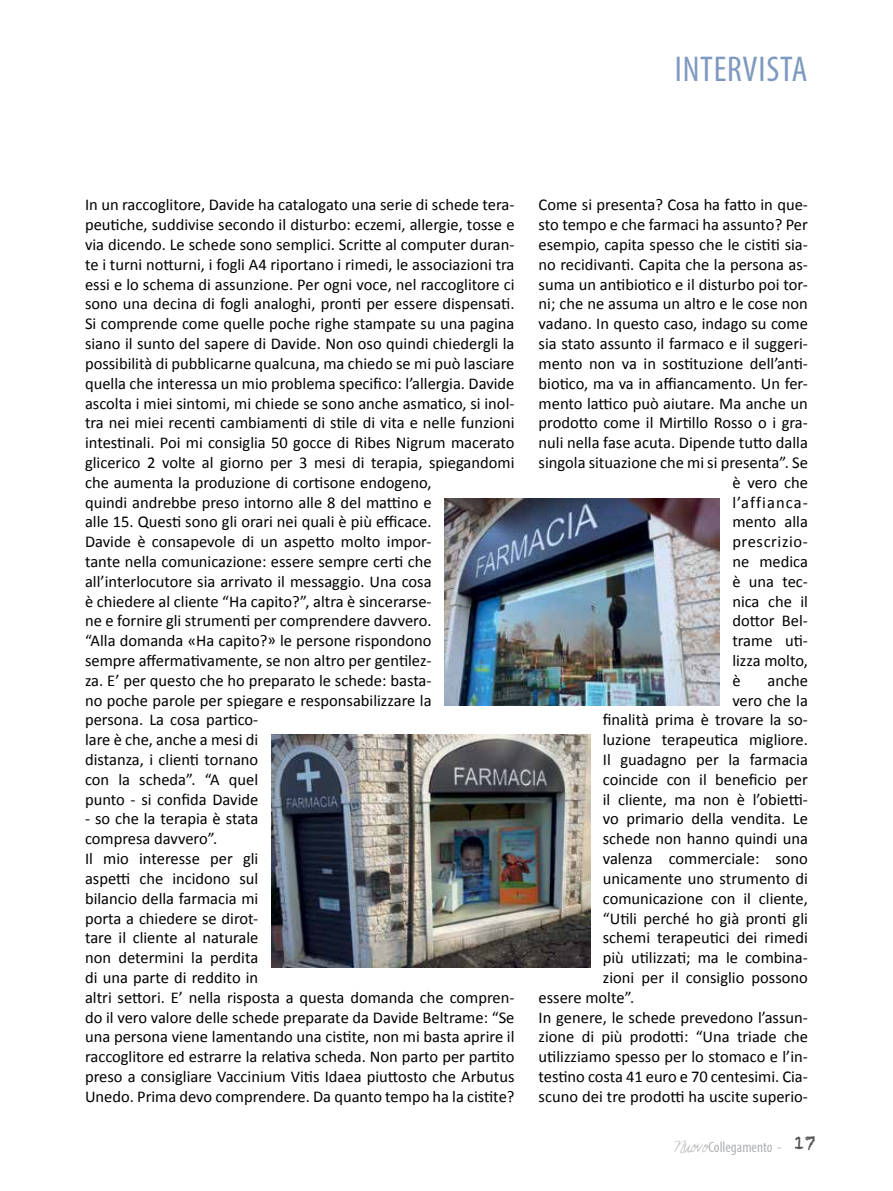
<style>
.page{position:relative;width:893px;height:1191px;background:#fff}
.page>*{position:absolute;margin:0;border:0;box-sizing:border-box;transform-origin:0 0}
.t1{font:condensed 36px "Myriad Pro";letter-spacing:.02em;color:#7e99bf}
.t2{font:16.5px/19.8px "Calibri";color:#000}
.t3{font:16.5px "Calibri";letter-spacing:.065em;color:#000}
.t4{font:16.5px "Calibri";letter-spacing:.035em;color:#000}
.t5{font:condensed 15px "Myriad Pro";color:#afb1b4}
.s1{font-family:"Sunshine In My Soul";font-stretch:normal}
</style>
<div class="page">
<img style="left:444px;top:499px;width:276px;height:206px">
<img style="left:271px;top:735px;width:319px;height:232px">
<h1 class="t1" style="left:675px;top:47px;width:134px">INTERVISTA</h1>
<p class="t2" style="left:85px;top:195px;width:431px">In un raccoglitore, Davide ha catalogato una serie di schede tera&shy;peutiche, suddivise secondo il disturbo: eczemi, allergie, tosse e via dicendo. Le schede sono semplici. Scritte al computer duran&shy;te i turni notturni, i fogli A4 riportano i rimedi, le associazioni tra essi e lo schema di assunzione. Per ogni voce, nel raccoglitore ci sono una decina di fogli analoghi, pronti per essere dispensati.<br>Si comprende come quelle poche righe stampate su una pagina siano il sunto del sapere di Davide. Non oso quindi chiedergli la possibilità di pubblicarne qualcuna, ma chiedo se mi può lasciare quella che interessa un mio problema specifico: l’allergia. Davide ascolta i miei sintomi, mi chiede se sono anche asmatico, si inol&shy;tra nei miei recenti cambiamenti di stile di vita e nelle funzioni intestinali. Poi mi consiglia 50 gocce di Ribes Nigrum macerato glicerico 2 volte al giorno per 3 mesi di terapia, spiegandomi che aumenta la produzione di cortisone endogeno,<br>quindi andrebbe preso intorno alle 8 del mattino e<br>alle 15. Questi sono gli orari nei quali è più efficace.<br>Davide è consapevole di un aspetto molto impor-<br>tante nella comunicazione: essere sempre certi che all’interlocutore sia arrivato il messaggio. Una cosa<br>è chiedere al cliente “Ha capito?”, altra è sincerarse-<br>ne e fornire gli strumenti per comprendere davvero.<br>“Alla domanda «Ha capito?» le persone rispondono<br>sempre affermativamente, se non altro per gentilez-<br>za. E’ per questo che ho preparato le schede: basta-<br>no poche parole per spiegare e responsabilizzare la<br>persona. La cosa partico-<br>lare è che, anche a mesi di<br>distanza, i clienti tornano<br>con la scheda”. “A quel<br>punto - si confida Davide</p>
<p class="t2" style="left:85px;top:809px;width:431px">- so che la terapia è stata<br>compresa davvero”.<br>Il mio interesse per gli<br>aspetti che incidono sul<br>bilancio della farmacia mi<br>porta a chiedere se dirot-<br>tare il cliente al naturale<br>non determini la perdita<br>di una parte di reddito in<br>altri settori. E’ nella risposta a questa domanda che compren&shy;do il vero valore delle schede preparate da Davide Beltrame: “Se una persona viene lamentando una cistite, non mi basta aprire il raccoglitore ed estrarre la relativa scheda. Non parto per partito preso a consigliare Vaccinium Vitis Idaea piuttosto che Arbutus Unedo. Prima devo comprendere. Da quanto tempo ha la cistite?</p>
<p class="t2" style="left:539px;top:195px;width:271px">Come si presenta? Cosa ha fatto in que-</p>
<p class="t2" style="left:539px;top:215px;width:271px">sto tempo e che farmaci ha assunto? Per</p>
<p class="t2" style="left:539px;top:235px;width:271px">esempio, capita spesso che le cistiti sia-</p>
<p class="t2" style="left:539px;top:254px;width:271px">no recidivanti. Capita che la persona as-</p>
<p class="t2" style="left:539px;top:274px;width:271px">suma un antibiotico e il disturbo poi tor-</p>
<p class="t2" style="left:539px;top:294px;width:271px">ni; che ne assuma un altro e le cose non</p>
<p class="t2" style="left:539px;top:314px;width:271px">vadano. In questo caso, indago su come</p>
<p class="t2" style="left:539px;top:334px;width:271px">sia stato assunto il farmaco e il suggeri-</p>
<p class="t2" style="left:539px;top:353px;width:271px">mento non va in sostituzione dell’anti-</p>
<p class="t2" style="left:539px;top:373px;width:271px">biotico, ma va in affiancamento. Un fer-</p>
<p class="t2" style="left:539px;top:393px;width:271px">mento lattico può aiutare. Ma anche un</p>
<p class="t2" style="left:539px;top:413px;width:271px">prodotto come il Mirtillo Rosso o i gra-</p>
<p class="t2" style="left:539px;top:433px;width:271px">nuli nella fase acuta. Dipende tutto dalla</p>
<p class="t2" style="left:539px;top:452px;width:271px">singola situazione che mi si presenta”. Se</p>
<p class="t2" style="left:732px;top:472px;width:77px">è vero che</p>
<p class="t3" style="left:732px;top:491px;width:77px">l’affianca-</p>
<p class="t2" style="left:732px;top:512px;width:77px">mento alla</p>
<p class="t4" style="left:732px;top:531px;width:77px">prescrizio-</p>
<p class="t2" style="left:732px;top:551px;width:77px">ne medica</p>
<p class="t2" style="left:732px;top:571px;width:77px">è una tec-</p>
<p class="t2" style="left:732px;top:591px;width:77px">nica che il</p>
<p class="t2" style="left:732px;top:611px;width:77px">dottor Bel-</p>
<p class="t2" style="left:732px;top:631px;width:77px">trame uti-</p>
<p class="t2" style="left:732px;top:650px;width:77px">lizza molto,</p>
<p class="t2" style="left:732px;top:670px;width:10px">è</p>
<p class="t2" style="left:767px;top:670px;width:42px">anche</p>
<p class="t2" style="left:732px;top:690px;width:77px">vero che la</p>
<p class="t2" style="left:603px;top:710px;width:207px">finalità prima è trovare la so-</p>
<p class="t2" style="left:603px;top:730px;width:207px">luzione terapeutica migliore.</p>
<p class="t2" style="left:603px;top:749px;width:207px">Il guadagno per la farmacia</p>
<p class="t2" style="left:603px;top:769px;width:207px">coincide con il beneficio per</p>
<p class="t2" style="left:603px;top:789px;width:207px">il cliente, ma non è l’obietti-</p>
<p class="t2" style="left:603px;top:809px;width:207px">vo primario della vendita. Le</p>
<p class="t2" style="left:603px;top:829px;width:207px">schede non hanno quindi una</p>
<p class="t2" style="left:603px;top:848px;width:207px">valenza commerciale: sono</p>
<p class="t2" style="left:603px;top:868px;width:207px">unicamente uno strumento di</p>
<p class="t2" style="left:603px;top:888px;width:207px">comunicazione con il cliente,</p>
<p class="t2" style="left:603px;top:908px;width:207px">“Utili perché ho già pronti gli</p>
<p class="t2" style="left:603px;top:928px;width:207px">schemi terapeutici dei rimedi</p>
<p class="t2" style="left:603px;top:947px;width:207px">più utilizzati; ma le combina-</p>
<p class="t2" style="left:603px;top:967px;width:207px">zioni per il consiglio possono</p>
<p class="t2" style="left:539px;top:987px;width:97px">essere molte”.</p>
<p class="t2" style="left:539px;top:1007px;width:271px">In genere, le schede prevedono l’assun-</p>
<p class="t2" style="left:539px;top:1027px;width:271px">zione di più prodotti: “Una triade che</p>
<p class="t2" style="left:539px;top:1046px;width:271px">utilizziamo spesso per lo stomaco e l’in-</p>
<p class="t2" style="left:539px;top:1066px;width:271px">testino costa 41 euro e 70 centesimi. Cia-</p>
<p class="t2" style="left:539px;top:1086px;width:271px">scuno dei tre prodotti ha uscite superio-</p>
<p class="t5" style="left:674px;top:1137px;width:143px"><span class="s1">Nuovo</span>Collegamento - <sup>17</sup></p>
</div>
